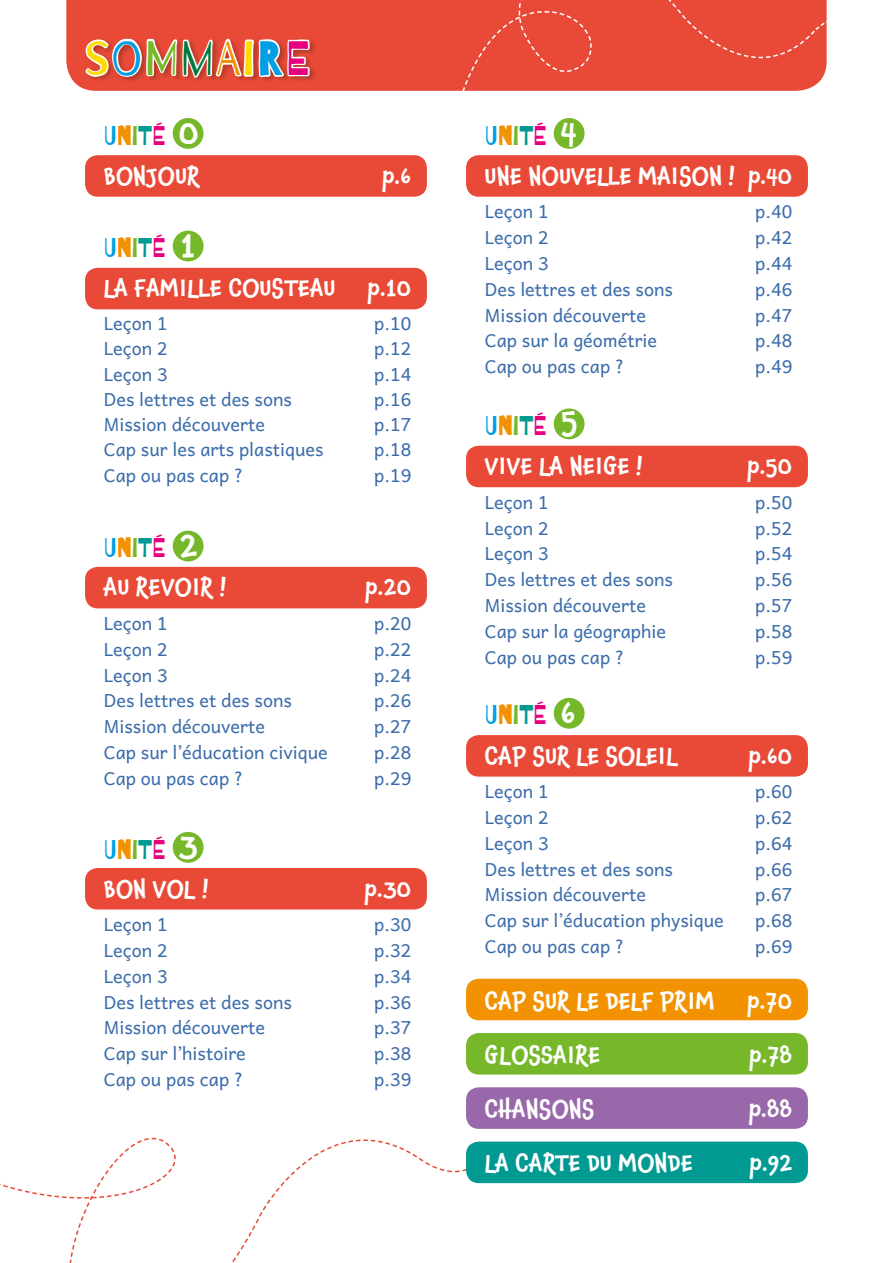
<style>
.page{position:relative;width:893px;height:1263px;background:#fff}
.page>*{position:absolute;margin:0;border:0;box-sizing:border-box;transform-origin:0 0}
.t1{font:48px "Barrio";letter-spacing:.05em;color:#ffdb00}
.t2{font:27px "Barrio";letter-spacing:-.02em;color:#009fe3}
.t3{font:500 24px "Chaloops";letter-spacing:.015em;color:#fff}
.t4{font:18px "Andika New Basic";color:#3b6caa}
.s1{color:#009fe3}
.s2{color:#76b82a}
.s3{color:#00793d}
.s4{color:#f39200}
.s5{color:#e6007d}
.s6{color:#009a93}
.s7{font-family:"Chaloops";font-weight:500;font-size:33.45px;color:#fff}
</style>
<div class="page">
<div style="left:66px;top:0;width:385px;height:91px;background:#e94a38"></div>
<svg style="left:451px;top:0;width:376px;height:126px;fill:#e94a38"></svg>
<svg style="left:0;top:1142px;width:479px;height:121px"></svg>
<div style="left:466px;top:979px;width:342px;height:41px;background:#f39200;border-radius:13px"></div>
<div style="left:466px;top:1033px;width:342px;height:41px;background:#76b82a;border-radius:13px"></div>
<div style="left:466px;top:1087px;width:342px;height:42px;background:#9868aa;border-radius:13px"></div>
<div style="left:466px;top:1141px;width:342px;height:42px;background:#009a93;border-radius:13px"></div>
<div style="left:85px;top:155px;width:342px;height:42px;background:#e94a38;border-radius:13px"></div>
<div style="left:466px;top:155px;width:342px;height:42px;background:#e94a38;border-radius:13px"></div>
<div style="left:554px;top:118px;width:31px;height:31px;background:#76b82a;border-radius:50%"></div>
<div style="left:466px;top:446px;width:342px;height:41px;background:#e94a38;border-radius:13px"></div>
<div style="left:554px;top:408px;width:31px;height:31px;background:#76b82a;border-radius:50%"></div>
<div style="left:466px;top:735px;width:342px;height:42px;background:#e94a38;border-radius:13px"></div>
<div style="left:554px;top:698px;width:31px;height:31px;background:#76b82a;border-radius:50%"></div>
<div style="left:85px;top:268px;width:342px;height:41px;background:#e94a38;border-radius:13px"></div>
<div style="left:85px;top:567px;width:342px;height:41px;background:#e94a38;border-radius:13px"></div>
<div style="left:173px;top:531px;width:31px;height:30px;background:#76b82a;border-radius:50%"></div>
<div style="left:85px;top:868px;width:342px;height:41px;background:#e94a38;border-radius:13px"></div>
<div style="left:173px;top:832px;width:31px;height:31px;background:#76b82a;border-radius:50%"></div>
<img style="left:312px;top:38px;width:5px;height:46px">
<svg style="left:83px;top:0;width:229px;height:310px"></svg>
<h1 class="t1" style="left:85px;top:33px;width:227px">S<span class="s1">O</span><span class="s2">M</span><span class="s3">M</span><span class="s4">A</span>I<span class="s1">R</span><span class="s5">E</span></h1>
<h2 class="t2" style="left:104px;top:121px;width:97px">U<span class="s4">N</span><span class="s2">I</span><span class="s6">T</span><span class="s5">É</span> <span class="s7">0</span></h2>
<h3 class="t3" style="left:104px;top:156px;width:98px">BONJOUR</h3>
<h3 class="t3" style="left:382px;top:156px;width:30px">p.6</h3>
<h2 class="t2" style="left:104px;top:233px;width:93px">U<span class="s4">N</span><span class="s2">I</span><span class="s6">T</span><span class="s5">É</span> <span class="s7">1</span></h2>
<h3 class="t3" style="left:104px;top:269px;width:233px">LA FAMILLE COUSTEAU</h3>
<h3 class="t3" style="left:368px;top:269px;width:45px">p.10</h3>
<p class="t4" style="left:104px;top:307px;width:65px">Leçon 1</p>
<p class="t4" style="left:374px;top:307px;width:39px">p.10</p>
<p class="t4" style="left:104px;top:332px;width:65px">Leçon 2</p>
<p class="t4" style="left:374px;top:332px;width:39px">p.12</p>
<p class="t4" style="left:104px;top:358px;width:65px">Leçon 3</p>
<p class="t4" style="left:374px;top:358px;width:39px">p.14</p>
<p class="t4" style="left:104px;top:383px;width:190px">Des lettres et des sons</p>
<p class="t4" style="left:374px;top:383px;width:39px">p.16</p>
<p class="t4" style="left:104px;top:408px;width:163px">Mission découverte</p>
<p class="t4" style="left:374px;top:408px;width:39px">p.17</p>
<p class="t4" style="left:104px;top:433px;width:221px">Cap sur les arts plastiques</p>
<p class="t4" style="left:374px;top:433px;width:39px">p.18</p>
<p class="t4" style="left:104px;top:459px;width:141px">Cap ou pas cap ?</p>
<p class="t4" style="left:374px;top:459px;width:39px">p.19</p>
<h2 class="t2" style="left:104px;top:533px;width:96px">U<span class="s4">N</span><span class="s2">I</span><span class="s6">T</span><span class="s5">É</span> <span class="s7">2</span></h2>
<h3 class="t3" style="left:104px;top:568px;width:124px">AU REVOIR !</h3>
<h3 class="t3" style="left:366px;top:568px;width:47px">p.20</h3>
<p class="t4" style="left:104px;top:607px;width:65px">Leçon 1</p>
<p class="t4" style="left:374px;top:607px;width:39px">p.20</p>
<p class="t4" style="left:104px;top:633px;width:65px">Leçon 2</p>
<p class="t4" style="left:374px;top:633px;width:39px">p.22</p>
<p class="t4" style="left:104px;top:658px;width:65px">Leçon 3</p>
<p class="t4" style="left:374px;top:658px;width:39px">p.24</p>
<p class="t4" style="left:104px;top:684px;width:190px">Des lettres et des sons</p>
<p class="t4" style="left:374px;top:684px;width:39px">p.26</p>
<p class="t4" style="left:104px;top:710px;width:163px">Mission découverte</p>
<p class="t4" style="left:374px;top:710px;width:39px">p.27</p>
<p class="t4" style="left:104px;top:736px;width:225px">Cap sur l’éducation civique</p>
<p class="t4" style="left:374px;top:736px;width:39px">p.28</p>
<p class="t4" style="left:104px;top:762px;width:141px">Cap ou pas cap ?</p>
<p class="t4" style="left:374px;top:762px;width:39px">p.29</p>
<h2 class="t2" style="left:104px;top:835px;width:95px">U<span class="s4">N</span><span class="s2">I</span><span class="s6">T</span><span class="s5">É</span> <span class="s7">3</span></h2>
<h3 class="t3" style="left:104px;top:869px;width:107px">BON VOL !</h3>
<h3 class="t3" style="left:365px;top:869px;width:48px">p.30</h3>
<p class="t4" style="left:104px;top:908px;width:65px">Leçon 1</p>
<p class="t4" style="left:374px;top:908px;width:39px">p.30</p>
<p class="t4" style="left:104px;top:934px;width:65px">Leçon 2</p>
<p class="t4" style="left:374px;top:934px;width:39px">p.32</p>
<p class="t4" style="left:104px;top:960px;width:65px">Leçon 3</p>
<p class="t4" style="left:374px;top:960px;width:39px">p.34</p>
<p class="t4" style="left:104px;top:985px;width:190px">Des lettres et des sons</p>
<p class="t4" style="left:374px;top:985px;width:39px">p.36</p>
<p class="t4" style="left:104px;top:1011px;width:163px">Mission découverte</p>
<p class="t4" style="left:374px;top:1011px;width:39px">p.37</p>
<p class="t4" style="left:104px;top:1037px;width:144px">Cap sur l’histoire</p>
<p class="t4" style="left:374px;top:1037px;width:39px">p.38</p>
<p class="t4" style="left:104px;top:1063px;width:141px">Cap ou pas cap ?</p>
<p class="t4" style="left:374px;top:1063px;width:39px">p.39</p>
<h2 class="t2" style="left:485px;top:121px;width:93px">U<span class="s4">N</span><span class="s2">I</span><span class="s6">T</span><span class="s5">É</span> <span class="s7">4</span></h2>
<h3 class="t3" style="left:485px;top:156px;width:309px">UNE NOUVELLE MAISON ! p.40</h3>
<p class="t4" style="left:485px;top:195px;width:65px">Leçon 1</p>
<p class="t4" style="left:755px;top:195px;width:39px">p.40</p>
<p class="t4" style="left:485px;top:221px;width:65px">Leçon 2</p>
<p class="t4" style="left:755px;top:221px;width:39px">p.42</p>
<p class="t4" style="left:485px;top:247px;width:65px">Leçon 3</p>
<p class="t4" style="left:755px;top:247px;width:39px">p.44</p>
<p class="t4" style="left:485px;top:273px;width:190px">Des lettres et des sons</p>
<p class="t4" style="left:755px;top:273px;width:39px">p.46</p>
<p class="t4" style="left:485px;top:299px;width:163px">Mission découverte</p>
<p class="t4" style="left:755px;top:299px;width:39px">p.47</p>
<p class="t4" style="left:485px;top:324px;width:174px">Cap sur la géométrie</p>
<p class="t4" style="left:755px;top:324px;width:39px">p.48</p>
<p class="t4" style="left:485px;top:350px;width:141px">Cap ou pas cap ?</p>
<p class="t4" style="left:755px;top:350px;width:39px">p.49</p>
<h2 class="t2" style="left:485px;top:411px;width:95px">U<span class="s4">N</span><span class="s2">I</span><span class="s6">T</span><span class="s5">É</span> <span class="s7">5</span></h2>
<h3 class="t3" style="left:485px;top:446px;width:160px">VIVE LA NEIGE !</h3>
<h3 class="t3" style="left:747px;top:446px;width:46px">p.50</h3>
<p class="t4" style="left:485px;top:486px;width:65px">Leçon 1</p>
<p class="t4" style="left:755px;top:486px;width:39px">p.50</p>
<p class="t4" style="left:485px;top:511px;width:65px">Leçon 2</p>
<p class="t4" style="left:755px;top:511px;width:39px">p.52</p>
<p class="t4" style="left:485px;top:537px;width:65px">Leçon 3</p>
<p class="t4" style="left:755px;top:537px;width:39px">p.54</p>
<p class="t4" style="left:485px;top:563px;width:190px">Des lettres et des sons</p>
<p class="t4" style="left:755px;top:563px;width:39px">p.56</p>
<p class="t4" style="left:485px;top:589px;width:163px">Mission découverte</p>
<p class="t4" style="left:755px;top:589px;width:39px">p.57</p>
<p class="t4" style="left:485px;top:615px;width:183px">Cap sur la géographie</p>
<p class="t4" style="left:755px;top:615px;width:39px">p.58</p>
<p class="t4" style="left:485px;top:641px;width:141px">Cap ou pas cap ?</p>
<p class="t4" style="left:755px;top:641px;width:39px">p.59</p>
<h2 class="t2" style="left:485px;top:701px;width:92px">U<span class="s4">N</span><span class="s2">I</span><span class="s6">T</span><span class="s5">É</span> <span class="s7">6</span></h2>
<h3 class="t3" style="left:485px;top:736px;width:195px">CAP SUR LE SOLEIL</h3>
<h3 class="t3" style="left:749px;top:736px;width:45px">p.60</h3>
<p class="t4" style="left:485px;top:775px;width:65px">Leçon 1</p>
<p class="t4" style="left:755px;top:775px;width:39px">p.60</p>
<p class="t4" style="left:485px;top:801px;width:65px">Leçon 2</p>
<p class="t4" style="left:755px;top:801px;width:39px">p.62</p>
<p class="t4" style="left:485px;top:827px;width:65px">Leçon 3</p>
<p class="t4" style="left:755px;top:827px;width:39px">p.64</p>
<p class="t4" style="left:485px;top:853px;width:190px">Des lettres et des sons</p>
<p class="t4" style="left:755px;top:853px;width:39px">p.66</p>
<p class="t4" style="left:485px;top:878px;width:163px">Mission découverte</p>
<p class="t4" style="left:755px;top:878px;width:39px">p.67</p>
<p class="t4" style="left:485px;top:904px;width:241px">Cap sur l’éducation physique</p>
<p class="t4" style="left:755px;top:904px;width:39px">p.68</p>
<p class="t4" style="left:485px;top:930px;width:141px">Cap ou pas cap ?</p>
<p class="t4" style="left:755px;top:930px;width:39px">p.69</p>
<h3 class="t3" style="left:485px;top:981px;width:231px">CAP SUR LE DELF PRIM</h3>
<h3 class="t3" style="left:747px;top:981px;width:46px">p.70</h3>
<h3 class="t3" style="left:485px;top:1035px;width:117px">GLOSSAIRE</h3>
<h3 class="t3" style="left:749px;top:1035px;width:44px">p.78</h3>
<h3 class="t3" style="left:485px;top:1089px;width:111px">CHANSONS</h3>
<h3 class="t3" style="left:749px;top:1089px;width:45px">p.88</h3>
<h3 class="t3" style="left:485px;top:1143px;width:209px">LA CARTE DU MONDE</h3>
<h3 class="t3" style="left:750px;top:1143px;width:44px">p.92</h3>
</div>
